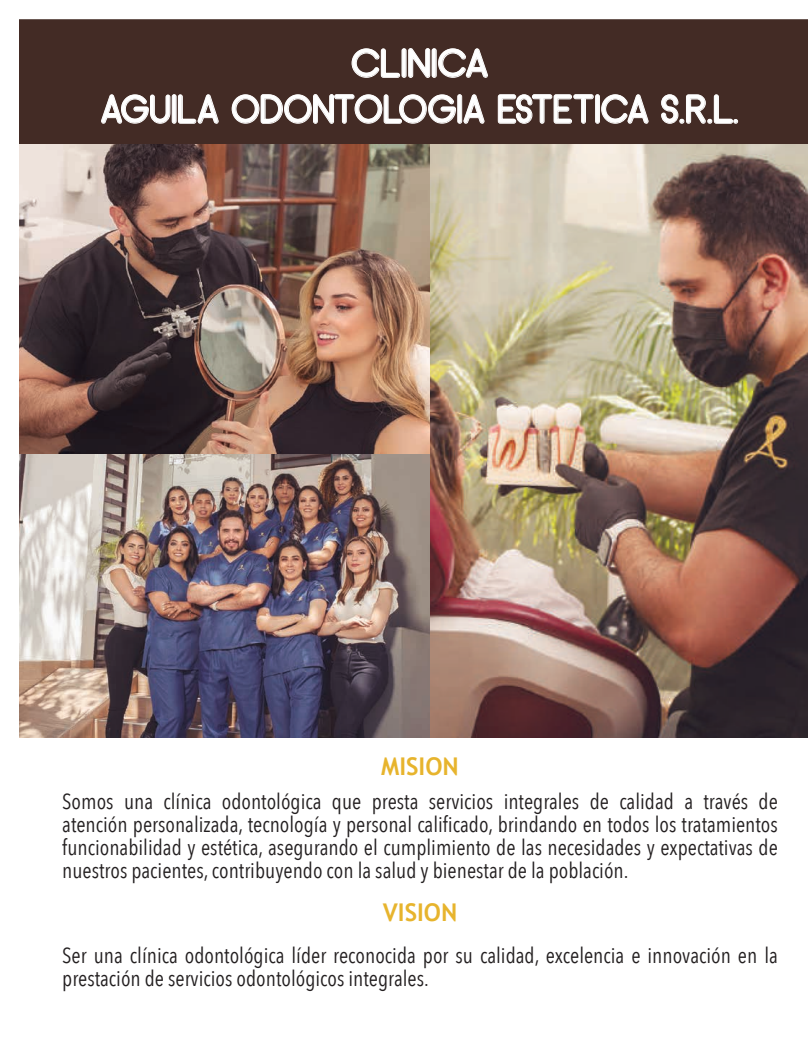
<style>
.page{position:relative;width:808px;height:1063px;background:#fff}
.page>*{position:absolute;margin:0;border:0;box-sizing:border-box;transform-origin:0 0}
.t1{font:40.7px/45.9px "Arciform";color:#fff;text-align:center}
.t2{font:700 24.4px "Trebuchet MS";color:#e7b42d}
.t3{font:21.7px/23.1px "Avenir Next Condensed";color:#231f20;text-align:justify}
.s1{font-size:38px}
</style>
<div class="page">
<div style="left:19px;top:19px;width:789px;height:126px;background:#432b25"></div>
<svg style="left:351px;top:48px;width:49px;height:30px"></svg>
<div style="left:402px;top:48px;width:4px;height:30px;border:1px solid #fff;border-radius:2px"></div>
<svg style="left:408px;top:48px;width:22px;height:30px"></svg>
<div style="left:432px;top:48px;width:5px;height:30px;border:1px solid #fff;border-radius:2px"></div>
<svg style="left:438px;top:48px;width:50px;height:30px"></svg>
<svg style="left:101px;top:94px;width:70px;height:30px"></svg>
<div style="left:172px;top:94px;width:4px;height:30px;border:1px solid #fff;border-radius:2px"></div>
<svg style="left:178px;top:94px;width:41px;height:30px"></svg>
<svg style="left:232px;top:94px;width:224px;height:30px"></svg>
<div style="left:457px;top:94px;width:5px;height:30px;border:1px solid #fff;border-radius:2px"></div>
<svg style="left:463px;top:94px;width:22px;height:30px"></svg>
<svg style="left:498px;top:94px;width:96px;height:30px"></svg>
<div style="left:595px;top:94px;width:5px;height:30px;border:1px solid #fff;border-radius:2px"></div>
<svg style="left:601px;top:94px;width:48px;height:30px"></svg>
<svg style="left:661px;top:94px;width:77px;height:30px"></svg>
<img style="left:19px;top:145px;width:412px;height:312px">
<img style="left:20px;top:455px;width:411px;height:283px">
<img style="left:431px;top:145px;width:377px;height:593px">
<h1 class="t1" style="left:101px;top:40px;width:640px">CLINICA<br>AGUILA ODONTOLOGIA ESTETICA S.R.L<span class="s1">.</span></h1>
<p class="t2" style="left:381px;top:751px;width:79px">MISION</p>
<p class="t3" style="left:62px;top:789px;width:717px">Somos una clínica odontológica que presta servicios integrales de calidad a través de atención personalizada, tecnología y personal calificado, brindando en todos los tratamientos funcionabilidad y estética, asegurando el cumplimiento de las necesidades y expectativas de nuestros pacientes, contribuyendo con la salud y bienestar de la población.</p>
<p class="t2" style="left:383px;top:897px;width:76px">VISION</p>
<p class="t3" style="left:62px;top:943px;width:717px">Ser una clínica odontológica líder reconocida por su calidad, excelencia e innovación en la prestación de servicios odontológicos integrales.</p>
</div>
